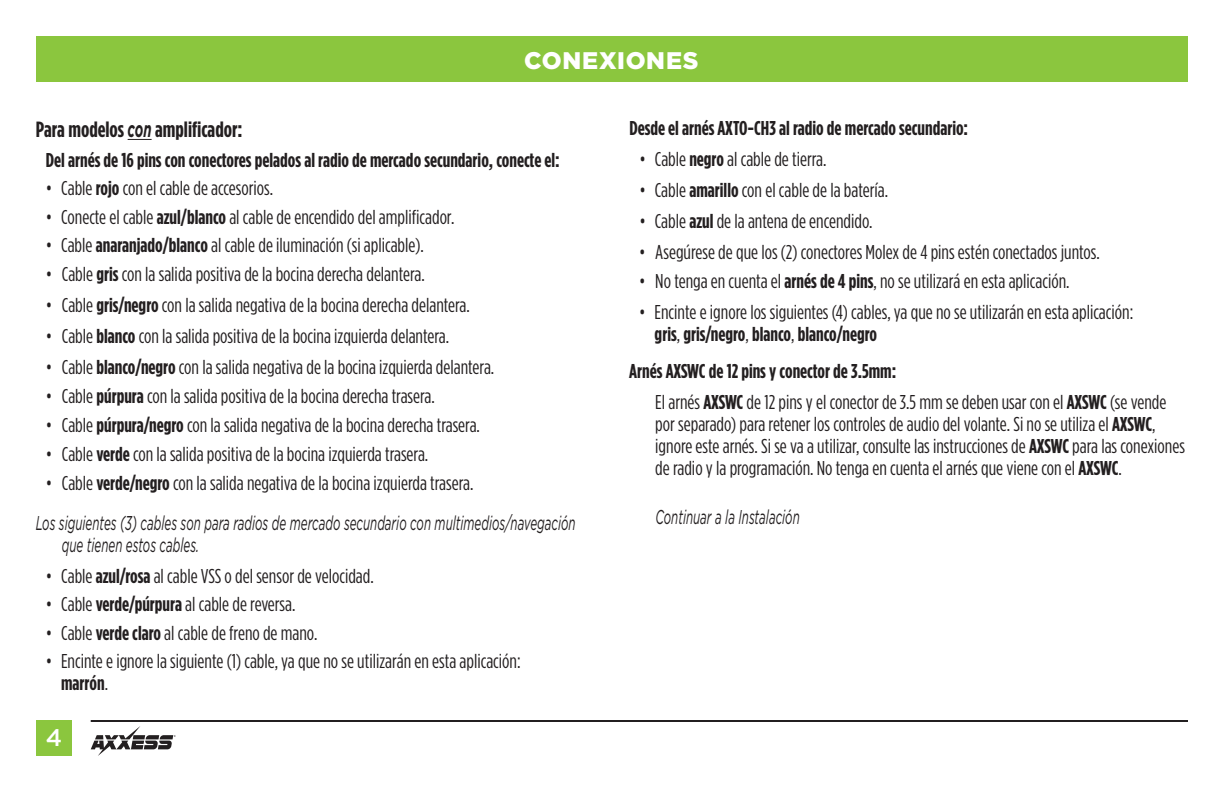
<style>
.page{position:relative;width:1224px;height:792px;background:#fff}
.page>*{position:absolute;margin:0;border:0;box-sizing:border-box;transform-origin:0 0}
.t1{font:900 24px "Gotham";letter-spacing:.03em;color:#fff}
.t2{font:500 24px "Gotham";color:#fff}
.t3{font:700 22px "Gotham Condensed";color:#231f20}
.t4{font:20px/22px "Gotham Condensed";color:#231f20}
.t5{font:italic 20px/22px "Gotham";color:#231f20;scale:.58 1}
.t6{font:700 20px "Gotham Condensed";color:#231f20}
.s1{font-family:"Gotham";font-style:italic}
.s2{font-weight:700}
</style>
<div class="page">
<div style="left:36px;top:36px;width:1152px;height:45px;background:#8bc63e"></div>
<div style="left:36px;top:720px;width:36px;height:36px;background:#8bc63e"></div>
<hr style="left:91px;top:720px;width:1097px;height:2px;background:#231f20">
<svg style="left:91px;top:726px;width:85px;height:30px"></svg>
<svg style="left:128px;top:139px;width:24px;height:1px"></svg>
<p class="t1" style="left:524px;top:46px;width:176px">CONEXIONES</p>
<p class="t3" style="left:36px;top:116px;width:208px">Para modelos <span class="s1">con</span> amplificador:</p>
<p class="t6" style="left:46px;top:149px;width:515px">Del arnés de 16 pins con conectores pelados al radio de mercado secundario, conecte el:</p>
<p class="t4" style="left:46px;top:177px;width:229px">• Cable <span class="s2">rojo</span> con el cable de accesorios.</p>
<p class="t4" style="left:46px;top:206px;width:410px">• Conecte el cable <span class="s2">azul/blanco</span> al cable de encendido del amplificador.</p>
<p class="t4" style="left:46px;top:234px;width:380px">• Cable <span class="s2">anaranjado/blanco</span> al cable de iluminación (si aplicable).</p>
<p class="t4" style="left:46px;top:263px;width:381px">• Cable <span class="s2">gris</span> con la salida positiva de la bocina derecha delantera.</p>
<p class="t4" style="left:46px;top:294px;width:426px">• Cable <span class="s2">gris/negro</span> con la salida negativa de la bocina derecha delantera.</p>
<p class="t4" style="left:46px;top:325px;width:405px">• Cable <span class="s2">blanco</span> con la salida positiva de la bocina izquierda delantera.</p>
<p class="t4" style="left:46px;top:356px;width:450px">• Cable <span class="s2">blanco/negro</span> con la salida negativa de la bocina izquierda delantera.</p>
<p class="t4" style="left:46px;top:385px;width:391px">• Cable <span class="s2">púrpura</span> con la salida positiva de la bocina derecha trasera.</p>
<p class="t4" style="left:46px;top:414px;width:436px">• Cable <span class="s2">púrpura/negro</span> con la salida negativa de la bocina derecha trasera.</p>
<p class="t4" style="left:46px;top:443px;width:384px">• Cable <span class="s2">verde</span> con la salida positiva de la bocina izquierda trasera.</p>
<p class="t4" style="left:46px;top:472px;width:429px">• Cable <span class="s2">verde/negro</span> con la salida negativa de la bocina izquierda trasera.</p>
<p class="t5" style="left:62px;top:512px;width:887px;text-indent:-26px">Los siguientes (3) cables son para radios de mercado secundario con multimedios/navegación que tienen estos cables.</p>
<p class="t4" style="left:46px;top:565px;width:330px">• Cable <span class="s2">azul/rosa</span> al cable VSS o del sensor de velocidad.</p>
<p class="t4" style="left:46px;top:593px;width:251px">• Cable <span class="s2">verde/púrpura</span> al cable de reversa.</p>
<p class="t4" style="left:46px;top:622px;width:273px">• Cable <span class="s2">verde claro</span> al cable de freno de mano.</p>
<p class="t4" style="left:61px;top:650px;width:461px;text-indent:-15px">• Encinte e ignore la siguiente (1) cable, ya que no se utilizarán en esta aplicación: <span class="s2">marrón</span>.</p>
<p class="t2" style="left:46px;top:724px;width:18px">4</p>
<p class="t6" style="left:629px;top:117px;width:340px">Desde el arnés AXTO-CH3 al radio de mercado secundario:</p>
<p class="t4" style="left:639px;top:148px;width:189px">• Cable <span class="s2">negro</span> al cable de tierra.</p>
<p class="t4" style="left:639px;top:179px;width:250px">• Cable <span class="s2">amarillo</span> con el cable de la batería.</p>
<p class="t4" style="left:639px;top:210px;width:235px">• Cable <span class="s2">azul</span> de la antena de encendido.</p>
<p class="t4" style="left:639px;top:241px;width:462px">• Asegúrese de que los (2) conectores Molex de 4 pins estén conectados juntos.</p>
<p class="t4" style="left:639px;top:270px;width:432px">• No tenga en cuenta el <span class="s2">arnés de 4 pins</span>, no se utilizará en esta aplicación.</p>
<p class="t4" style="left:655px;top:301px;width:480px;text-indent:-15px">• Encinte e ignore los siguientes (4) cables, ya que no se utilizarán en esta aplicación: <span class="s2">gris</span>, <span class="s2">gris/negro</span>, <span class="s2">blanco</span>, <span class="s2">blanco/negro</span></p>
<p class="t4" style="left:655px;top:356px;width:513px;line-height:31px;text-indent:-26px"><span class="s2">Arnés AXSWC de 12 pins y conector de 3.5mm:<br></span>El arnés <span class="s2">AXSWC</span> de 12 pins y el conector de 3.5 mm se deben usar con el <span class="s2">AXSWC</span> (se vende</p>
<p class="t4" style="left:655px;top:413px;width:531px">por separado) para retener los controles de audio del volante. Si no se utiliza el <span class="s2">AXSWC</span>, ignore este arnés. Si se va a utilizar, consulte las instrucciones de <span class="s2">AXSWC</span> para las conexiones de radio y la programación. No tenga en cuenta el arnés que viene con el <span class="s2">AXSWC</span>.</p>
<p class="t5" style="left:655px;top:506px;width:250px">Continuar a la Instalación</p>
</div>
